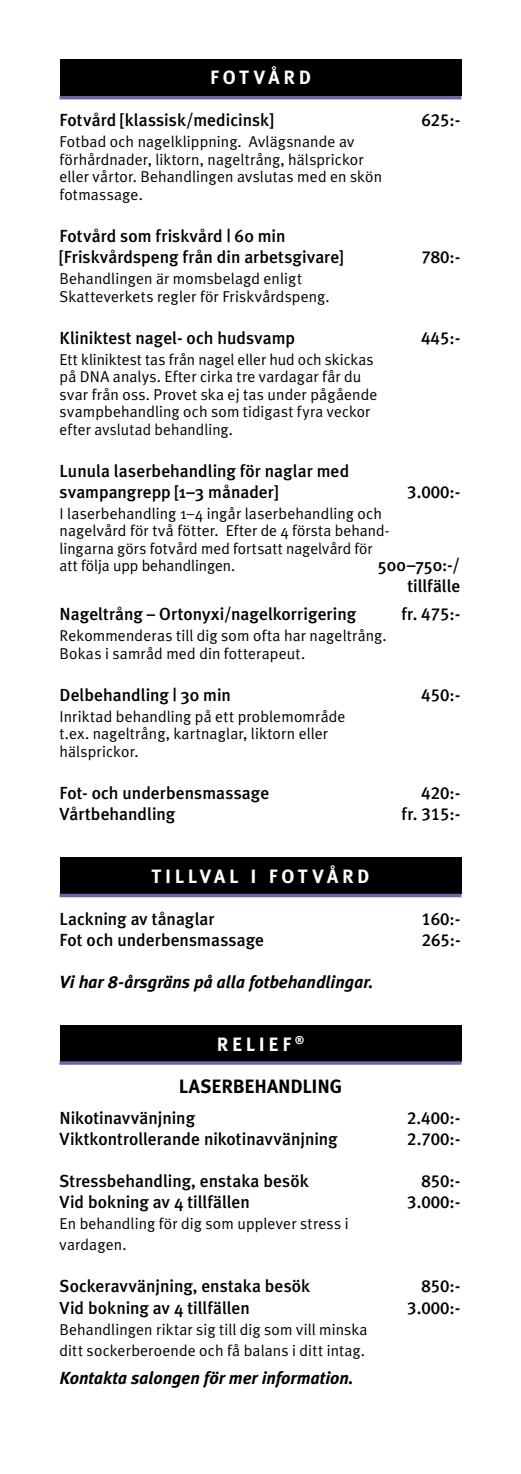
<style>
.page{position:relative;width:521px;height:1474px;background:#fff}
.page>*{position:absolute;margin:0;border:0;box-sizing:border-box;transform-origin:0 0}
.t1{font:700 19.25px "Meta Plus";letter-spacing:.19em;color:#fff}
.t2{font:700 19.25px/42px "Meta Plus";letter-spacing:-.01em;color:#000;text-align:center}
.t3{font:500 17.5px/21px "Meta Plus";color:#000}
.t4{font:17.5px "Meta Plus Medium Caps";color:#000}
.t5{font:italic 700 17.5px "Meta Plus";color:#000}
.t6{font:15.75px/17.5px "Meta Plus Normal";letter-spacing:.01em;color:#000}
.s1{font-family:"Meta Plus";font-weight:500}
.s2{color:#fff}
</style>
<div class="page">
<div style="left:60px;top:857px;width:401px;height:36px;background:#000"></div>
<svg style="left:60px;top:893px;width:401px;height:4px;fill:#7263a9"></svg>
<div style="left:60px;top:60px;width:401px;height:36px;background:#000"></div>
<hr style="left:60px;top:96px;width:401px;height:3px;background:#7263a9">
<div style="left:60px;top:1024px;width:401px;height:37px;background:#000"></div>
<hr style="left:60px;top:1061px;width:401px;height:3px;background:#7263a9">
<p class="t1" style="left:210px;top:67px;width:102px">FOTVÅRD</p>
<p class="t3" style="left:60px;top:110px;width:216px">Fotvård [klassisk/medicinsk]</p>
<p class="t4" style="left:421px;top:110px;width:41px">625:-</p>
<p class="t6" style="left:60px;top:133px;width:324px">Fotbad och nagelklippning. Avlägsnande av förhårdnader, liktorn, nageltrång, hälsprickor eller vårtor. Behandlingen avslutas med en skön fotmassage.</p>
<p class="t3" style="left:60px;top:225px;width:285px">Fotvård som friskvård | 60 min [Friskvårdspeng från din arbetsgivare]</p>
<p class="t4" style="left:421px;top:247px;width:41px">780:-</p>
<p class="t6" style="left:60px;top:269px;width:272px">Behandlingen är momsbelagd enligt<br>Skatteverkets regler för Friskvårdspeng.</p>
<p class="t3" style="left:60px;top:327px;width:237px">Kliniktest nagel- och hudsvamp</p>
<p class="t4" style="left:421px;top:327px;width:41px">445:-</p>
<p class="t6" style="left:60px;top:350px;width:319px">Ett kliniktest tas från nagel eller hud och skickas på DNA analys. Efter cirka tre vardagar får du svar från oss. Provet ska ej tas under pågående svampbehandling och som tidigast fyra veckor efter avslutad behandling.</p>
<p class="t3" style="left:60px;top:460px;width:291px">Lunula laserbehandling för naglar med svampangrepp [1–3 månader]</p>
<p class="t4" style="left:407px;top:481px;width:55px">3.000:-</p>
<p class="t6" style="left:60px;top:504px;width:331px">I laserbehandling 1–4 ingår laserbehandling och nagelvård för två fötter. Efter de 4 första behand&shy;lingarna görs fotvård med fortsatt nagelvård för att följa upp behandlingen.</p>
<p class="t3" style="left:378px;top:554px;width:84px;text-align:right">500–750:-/ tillfälle</p>
<p class="t3" style="left:60px;top:603px;width:298px">Nageltrång – Ortonyxi/nagelkorrigering</p>
<p class="t4" style="left:401px;top:604px;width:60px"><span class="s1">fr.</span> 475:-</p>
<p class="t6" style="left:60px;top:626px;width:329px">Rekommenderas till dig som ofta har nageltrång.<br>Bokas i samråd med din fotterapeut.</p>
<p class="t3" style="left:60px;top:684px;width:173px">Delbehandling | 30 min</p>
<p class="t4" style="left:421px;top:684px;width:41px">450:-</p>
<p class="t6" style="left:60px;top:707px;width:287px">Inriktad behandling på ett problemområde t.ex. nageltrång, kartnaglar, liktorn eller hälsprickor.</p>
<p class="t3" style="left:60px;top:782px;width:211px">Fot- och underbensmassage</p>
<p class="t4" style="left:421px;top:782px;width:41px">420:-</p>
<p class="t3" style="left:60px;top:803px;width:117px">Vårtbehandling</p>
<p class="t4" style="left:401px;top:803px;width:60px"><span class="s1">fr.</span> 315:-</p>
<p class="t1" style="left:151px;top:865px;width:220px">TILLVAL I FOTVÅRD</p>
<p class="t3" style="left:60px;top:908px;width:156px">Lackning av tånaglar</p>
<p class="t4" style="left:421px;top:908px;width:41px">160:-</p>
<p class="t3" style="left:60px;top:929px;width:206px">Fot och underbensmassage</p>
<p class="t4" style="left:422px;top:929px;width:41px">265:-</p>
<p class="t5" style="left:60px;top:971px;width:316px">Vi har 8-årsgräns på alla fotbehandlingar.</p>
<p class="t2" style="left:179px;top:1023px;width:165px"><span class="s2">RELIEF</span> <sup>®<br></sup>LASERBEHANDLING</p>
<p class="t3" style="left:60px;top:1107px;width:137px">Nikotinavvänjning</p>
<p class="t4" style="left:407px;top:1108px;width:55px">2.400:-</p>
<p class="t3" style="left:60px;top:1128px;width:280px">Viktkontrollerande nikotinavvänjning</p>
<p class="t4" style="left:407px;top:1129px;width:55px">2.700:-</p>
<p class="t3" style="left:60px;top:1170px;width:251px">Stressbehandling, enstaka besök</p>
<p class="t4" style="left:421px;top:1171px;width:41px">850:-</p>
<p class="t3" style="left:60px;top:1191px;width:192px">Vid bokning av 4 tillfällen</p>
<p class="t4" style="left:407px;top:1192px;width:55px">3.000:-</p>
<p class="t6" style="left:60px;top:1213px;width:290px;line-height:21px">En behandling för dig som upplever stress i vardagen.</p>
<p class="t3" style="left:60px;top:1275px;width:252px">Sockeravvänjning, enstaka besök</p>
<p class="t4" style="left:421px;top:1276px;width:41px">850:-</p>
<p class="t3" style="left:60px;top:1296px;width:192px">Vid bokning av 4 tillfällen</p>
<p class="t4" style="left:407px;top:1297px;width:55px">3.000:-</p>
<p class="t6" style="left:60px;top:1318px;width:309px;line-height:21px">Behandlingen riktar sig till dig som vill minska ditt sockerberoende och få balans i ditt intag.</p>
<p class="t5" style="left:60px;top:1367px;width:296px">Kontakta salongen för mer information.</p>
</div>
